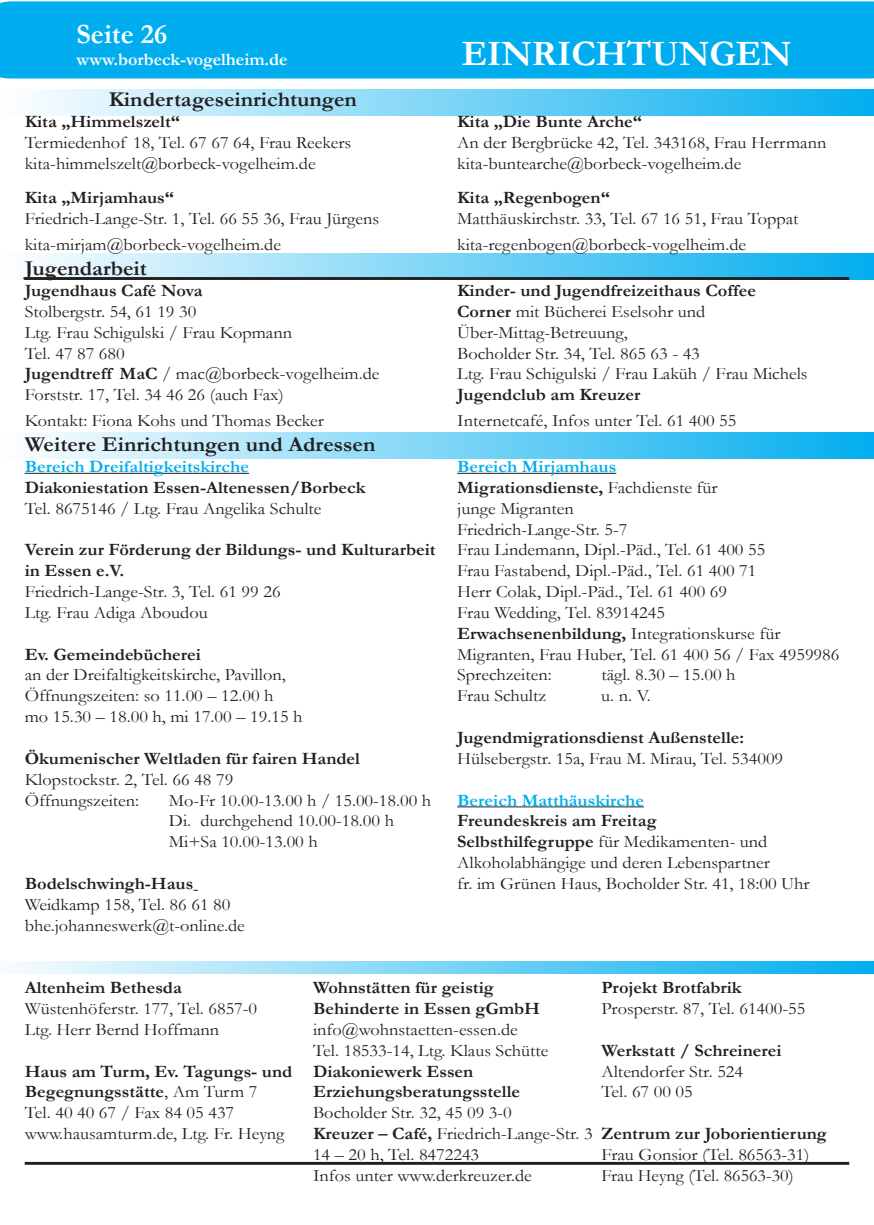
<style>
.page{position:relative;width:874px;height:1225px;background:#fff}
.page>*{position:absolute;margin:0;border:0;box-sizing:border-box;transform-origin:0 0}
.t1{font:700 36px "Garamond";color:#fff}
.t2{font:700 28px "Garamond";color:#fff}
.t3{font:700 21.2px "Garamond";color:#231f20;scale:1.05 1}
.t4{font:700 18px "Garamond";color:#fff}
.t5{font:17.4px/20.8px "Garamond";color:#231f20;scale:1.05 1}
.t6{font:700 17.4px "Garamond";color:#231f20;scale:1.05 1}
.t7{font:700 17.4px "Garamond";color:#00aeef;scale:1.05 1}
.t8{font:17.4px "Garamond";color:#231f20;scale:1.04 1}
.s1{font-weight:700}
.s2{font-weight:400}
</style>
<div class="page">
<div style="left:0;top:1px;width:873px;height:77px;background:#00aeef"></div>
<div style="left:0;top:433px;width:873px;height:26px;background:linear-gradient(to right,#fefefe,#02aeef)"></div>
<div style="left:0;top:254px;width:873px;height:26px;background:linear-gradient(to right,#fefefe,#02aeef)"></div>
<div style="left:0;top:89px;width:873px;height:27px;background:linear-gradient(to right,#fefefe,#02aeef)"></div>
<hr style="left:25px;top:277px;width:823px;height:3px;background:#231f20">
<hr style="left:25px;top:473px;width:224px;height:1px;background:#231f20">
<hr style="left:457px;top:473px;width:159px;height:1px;background:#231f20">
<hr style="left:457px;top:806px;width:186px;height:1px;background:#231f20">
<hr style="left:25px;top:1162px;width:823px;height:2px;background:#231f20">
<svg style="left:15px;top:961px;width:858px;height:13px;background:#7bd4f6"></svg>
<h2 class="t2" style="left:77px;top:15px;width:92px">Seite 26</h2>
<p class="t4" style="left:77px;top:47px;width:212px">www.borbeck-vogelheim.de</p>
<h1 class="t1" style="left:461px;top:29px;width:331px">EINRICHTUNGEN</h1>
<p class="t3" style="left:109px;top:85px;width:238px">Kindertageseinrichtungen</p>
<p class="t6" style="left:25px;top:110px;width:149px">Kita „Himmelszelt“</p>
<p class="t6" style="left:457px;top:110px;width:177px">Kita „Die Bunte Arche“</p>
<p class="t5" style="left:25px;top:131px;width:312px">Termiedenhof 18, Tel. 67 67 64, Frau Reekers</p>
<p class="t5" style="left:457px;top:131px;width:353px">An der Bergbrücke 42, Tel. 343168, Frau Herrmann</p>
<p class="t5" style="left:25px;top:152px;width:278px">kita-himmelszelt@borbeck-vogelheim.de</p>
<p class="t5" style="left:457px;top:152px;width:272px">kita-buntearche@borbeck-vogelheim.de</p>
<p class="t6" style="left:25px;top:186px;width:143px">Kita „Mirjamhaus“</p>
<p class="t6" style="left:457px;top:186px;width:147px">Kita „Regenbogen“</p>
<p class="t5" style="left:25px;top:208px;width:339px">Friedrich-Lange-Str. 1, Tel. 66 55 36, Frau Jürgens</p>
<p class="t5" style="left:457px;top:208px;width:326px">Matthäuskirchstr. 33, Tel. 67 16 51, Frau Toppat</p>
<p class="t5" style="left:25px;top:233px;width:245px">kita-mirjam@borbeck-vogelheim.de</p>
<p class="t5" style="left:457px;top:233px;width:277px">kita-regenbogen@borbeck-vogelheim.de</p>
<p class="t3" style="left:25px;top:254px;width:118px">Jugendarbeit</p>
<p class="t6" style="left:25px;top:279px;width:171px">Jugendhaus Café Nova</p>
<p class="t6" style="left:457px;top:279px;width:286px">Kinder- und Jugendfreizeithaus Coffee</p>
<p class="t5" style="left:25px;top:300px;width:165px">Stolbergstr. 54, 61 19 30</p>
<p class="t5" style="left:457px;top:300px;width:238px"><span class="s1">Corner</span> mit Bücherei Eselsohr und</p>
<p class="t5" style="left:25px;top:321px;width:256px">Ltg. Frau Schigulski / Frau Kopmann</p>
<p class="t5" style="left:457px;top:321px;width:164px">Über-Mittag-Betreuung,</p>
<p class="t5" style="left:25px;top:342px;width:97px">Tel. 47 87 680</p>
<p class="t5" style="left:457px;top:342px;width:232px">Bocholder Str. 34, Tel. 865 63 - 43</p>
<p class="t5" style="left:25px;top:363px;width:339px"><span class="s1">Jugendtreff MaC</span> / mac@borbeck-vogelheim.de</p>
<p class="t5" style="left:457px;top:363px;width:335px">Ltg. Frau Schigulski / Frau Laküh / Frau Michels</p>
<p class="t5" style="left:25px;top:384px;width:248px">Forststr. 17, Tel. 34 46 26 (auch Fax)</p>
<p class="t6" style="left:457px;top:383px;width:176px">Jugendclub am Kreuzer</p>
<p class="t5" style="left:25px;top:409px;width:286px">Kontakt: Fiona Kohs und Thomas Becker</p>
<p class="t5" style="left:457px;top:409px;width:267px">Internetcafé, Infos unter Tel. 61 400 55</p>
<p class="t3" style="left:25px;top:430px;width:335px">Weitere Einrichtungen und Adressen</p>
<p class="t7" style="left:25px;top:455px;width:215px">Bereich Dreifaltigkeitskirche</p>
<p class="t7" style="left:457px;top:455px;width:153px">Bereich Mirjamhaus</p>
<p class="t6" style="left:25px;top:475px;width:326px">Diakoniestation Essen-Altenessen/Borbeck</p>
<p class="t6" style="left:457px;top:475px;width:249px">Migrationsdienste, <span class="s2">Fachdienste für</span></p>
<p class="t5" style="left:25px;top:497px;width:284px">Tel. 8675146 / Ltg. Frau Angelika Schulte</p>
<p class="t5" style="left:457px;top:497px;width:112px">junge Migranten</p>
<p class="t5" style="left:457px;top:518px;width:163px">Friedrich-Lange-Str. 5-7</p>
<p class="t6" style="left:25px;top:538px;width:706px">Verein zur Förderung der Bildungs- und Kulturarbeit <span class="s2">Frau Lindemann, Dipl.-Päd., Tel. 61 400 55</span></p>
<p class="t6" style="left:25px;top:559px;width:96px">in Essen e.V.</p>
<p class="t5" style="left:457px;top:560px;width:286px">Frau Fastabend, Dipl.-Päd., Tel. 61 400 71</p>
<p class="t5" style="left:25px;top:581px;width:245px">Friedrich-Lange-Str. 3, Tel. 61 99 26</p>
<p class="t5" style="left:457px;top:581px;width:258px">Herr Colak, Dipl.-Päd., Tel. 61 400 69</p>
<p class="t5" style="left:25px;top:601px;width:176px">Ltg. Frau Adiga Aboudou</p>
<p class="t5" style="left:457px;top:601px;width:309px">Frau Wedding, Tel. 83914245<br><span class="s1">Erwachsenenbildung,</span> Integrationskurse für</p>
<p class="t6" style="left:25px;top:642px;width:169px">Ev. Gemeindebücherei</p>
<p class="t5" style="left:457px;top:643px;width:365px">Migranten, Frau Huber, Tel. 61 400 56 / Fax 4959986</p>
<p class="t5" style="left:25px;top:664px;width:250px">an der Dreifaltigkeitskirche, Pavillon,</p>
<p class="t5" style="left:457px;top:664px;width:92px">Sprechzeiten:</p>
<p class="t5" style="left:601px;top:664px;width:129px">tägl. 8.30 – 15.00 h</p>
<p class="t5" style="left:25px;top:685px;width:238px">Öffnungszeiten: so 11.00 – 12.00 h</p>
<p class="t5" style="left:457px;top:685px;width:86px">Frau Schultz</p>
<p class="t5" style="left:601px;top:685px;width:49px">u. n. V.</p>
<p class="t5" style="left:25px;top:706px;width:266px">mo 15.30 – 18.00 h, mi 17.00 – 19.15 h</p>
<p class="t6" style="left:457px;top:725px;width:275px">Jugendmigrationsdienst Außenstelle:</p>
<p class="t6" style="left:25px;top:746px;width:321px">Ökumenischer Weltladen für fairen Handel</p>
<p class="t5" style="left:457px;top:747px;width:312px">Hülsebergstr. 15a, Frau M. Mirau, Tel. 534009</p>
<p class="t5" style="left:25px;top:768px;width:200px">Klopstockstr. 2, Tel. 66 48 79<br>Öffnungszeiten:</p>
<p class="t5" style="left:169px;top:789px;width:251px">Mo-Fr 10.00-13.00 h / 15.00-18.00 h</p>
<p class="t7" style="left:457px;top:788px;width:179px">Bereich Matthäuskirche</p>
<p class="t5" style="left:169px;top:810px;width:216px">Di. durchgehend 10.00-18.00 h</p>
<p class="t6" style="left:457px;top:809px;width:191px">Freundeskreis am Freitag</p>
<p class="t5" style="left:169px;top:831px;width:143px">Mi+Sa 10.00-13.00 h</p>
<p class="t5" style="left:457px;top:831px;width:299px"><span class="s1">Selbsthilfegruppe</span> für Medikamenten- und<br>Alkoholabhängige und deren Lebenspartner</p>
<p class="t6" style="left:25px;top:871px;width:162px">Bodelschwingh-Haus</p>
<p class="t5" style="left:457px;top:872px;width:337px">fr. im Grünen Haus, Bocholder Str. 41, 18:00 Uhr</p>
<p class="t5" style="left:25px;top:893px;width:211px">Weidkamp 158, Tel. 86 61 80 bhe.johanneswerk@t-online.de</p>
<p class="t6" style="left:25px;top:976px;width:151px">Altenheim Bethesda</p>
<p class="t6" style="left:313px;top:976px;width:173px">Wohnstätten für geistig</p>
<p class="t6" style="left:601px;top:976px;width:135px">Projekt Brotfabrik</p>
<p class="t5" style="left:25px;top:997px;width:223px">Wüstenhöferstr. 177, Tel. 6857-0</p>
<p class="t6" style="left:313px;top:996px;width:218px">Behinderte in Essen gGmbH</p>
<p class="t5" style="left:601px;top:997px;width:196px">Prosperstr. 87, Tel. 61400-55</p>
<p class="t5" style="left:25px;top:1018px;width:187px">Ltg. Herr Bernd Hoffmann</p>
<p class="t5" style="left:313px;top:1018px;width:225px">info@wohnstaetten-essen.de<br>Tel. 18533-14, Ltg. Klaus Schütte</p>
<p class="t6" style="left:601px;top:1038px;width:173px">Werkstatt / Schreinerei</p>
<p class="t6" style="left:25px;top:1059px;width:428px">Haus am Turm, Ev. Tagungs- und Diakoniewerk Essen</p>
<p class="t5" style="left:601px;top:1060px;width:136px">Altendorfer Str. 524</p>
<p class="t6" style="left:25px;top:1080px;width:223px">Begegnungsstätte<span class="s2">, Am Turm 7</span></p>
<p class="t6" style="left:313px;top:1080px;width:198px">Erziehungsberatungsstelle</p>
<p class="t5" style="left:601px;top:1081px;width:89px">Tel. 67 00 05</p>
<p class="t5" style="left:25px;top:1102px;width:201px">Tel. 40 40 67 / Fax 84 05 437</p>
<p class="t5" style="left:313px;top:1102px;width:191px">Bocholder Str. 32, 45 09 3-0</p>
<p class="t5" style="left:25px;top:1122px;width:249px">www.hausamturm.de, Ltg. Fr. Heyng</p>
<p class="t5" style="left:313px;top:1122px;width:490px"><span class="s1">Kreuzer – Café,</span> Friedrich-Lange-Str. 3 <span class="s1">Zentrum zur Joborientierung<br></span>14 – 20 h, Tel. 8472243</p>
<p class="t5" style="left:601px;top:1143px;width:200px">Frau Gonsior (Tel. 86563-31)</p>
<p class="t5" style="left:313px;top:1164px;width:210px">Infos unter www.derkreuzer.de</p>
<p class="t8" style="left:601px;top:1163px;width:186px">Frau Heyng (Tel. 86563-30)</p>
</div>
